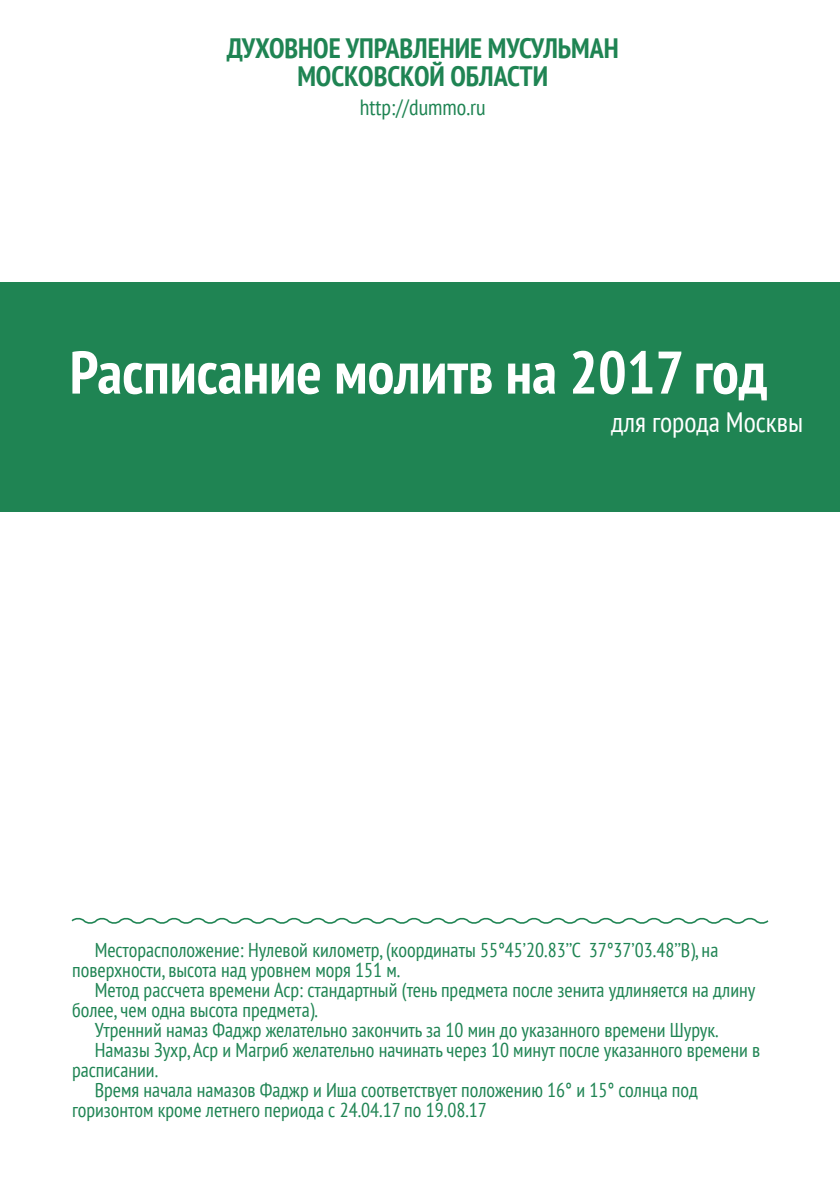
<style>
.page{position:relative;width:840px;height:1191px;background:#fff}
.page>*{position:absolute;margin:0;border:0;box-sizing:border-box;transform-origin:0 0}
.t1{font:700 condensed 60px "PT Sans";color:#fff}
.t2{font:700 condensed 28px/28px "PT Sans";color:#1f8453;text-align:center}
.t3{font:condensed 28px "PT Sans";color:#fff}
.t4{font:condensed 22px "PT Sans";color:#1f8453}
.t5{font:condensed 20px/20px "PT Sans";color:#1f8453}
</style>
<div class="page">
<div style="left:0;top:282px;width:839px;height:230px;background:#1f8453"></div>
<svg style="left:71px;top:917px;width:698px;height:7px"></svg>
<h2 class="t2" style="left:227px;top:34px;width:393px">ДУХОВНОЕ УПРАВЛЕНИЕ МУСУЛЬМАН<br>МОСКОВСКОЙ ОБЛАСТИ</h2>
<p class="t4" style="left:359px;top:93px;width:127px">http://dummo.ru</p>
<h1 class="t1" style="left:70px;top:333px;width:698px">Расписание молитв на 2017 год</h1>
<h2 class="t3" style="left:610px;top:404px;width:193px">для города Москвы</h2>
<p class="t5" style="left:72px;top:939px;width:647px;text-indent:23px">Месторасположение: Нулевой километр, (координаты 55°45’20.83’’С 37°37’03.48’’В), на поверхности, высота над уровнем моря 151 м.</p>
<p class="t5" style="left:95px;top:979px;width:661px">Метод рассчета времени Аср: стандартный (тень предмета после зенита удлиняется на длину</p>
<p class="t5" style="left:72px;top:999px;width:247px">более, чем одна высота предмета).</p>
<p class="t5" style="left:95px;top:1019px;width:625px">Утренний намаз Фаджр желательно закончить за 10 мин до указанного времени Шурук.</p>
<p class="t5" style="left:95px;top:1039px;width:666px">Намазы Зухр, Аср и Магриб желательно начинать через 10 минут после указанного времени в</p>
<p class="t5" style="left:72px;top:1059px;width:88px">расписании.</p>
<p class="t5" style="left:95px;top:1079px;width:604px">Время начала намазов Фаджр и Иша соответствует положению 16° и 15° солнца под</p>
<p class="t5" style="left:72px;top:1099px;width:416px">горизонтом кроме летнего периода с 24.04.17 по 19.08.17</p>
</div>
